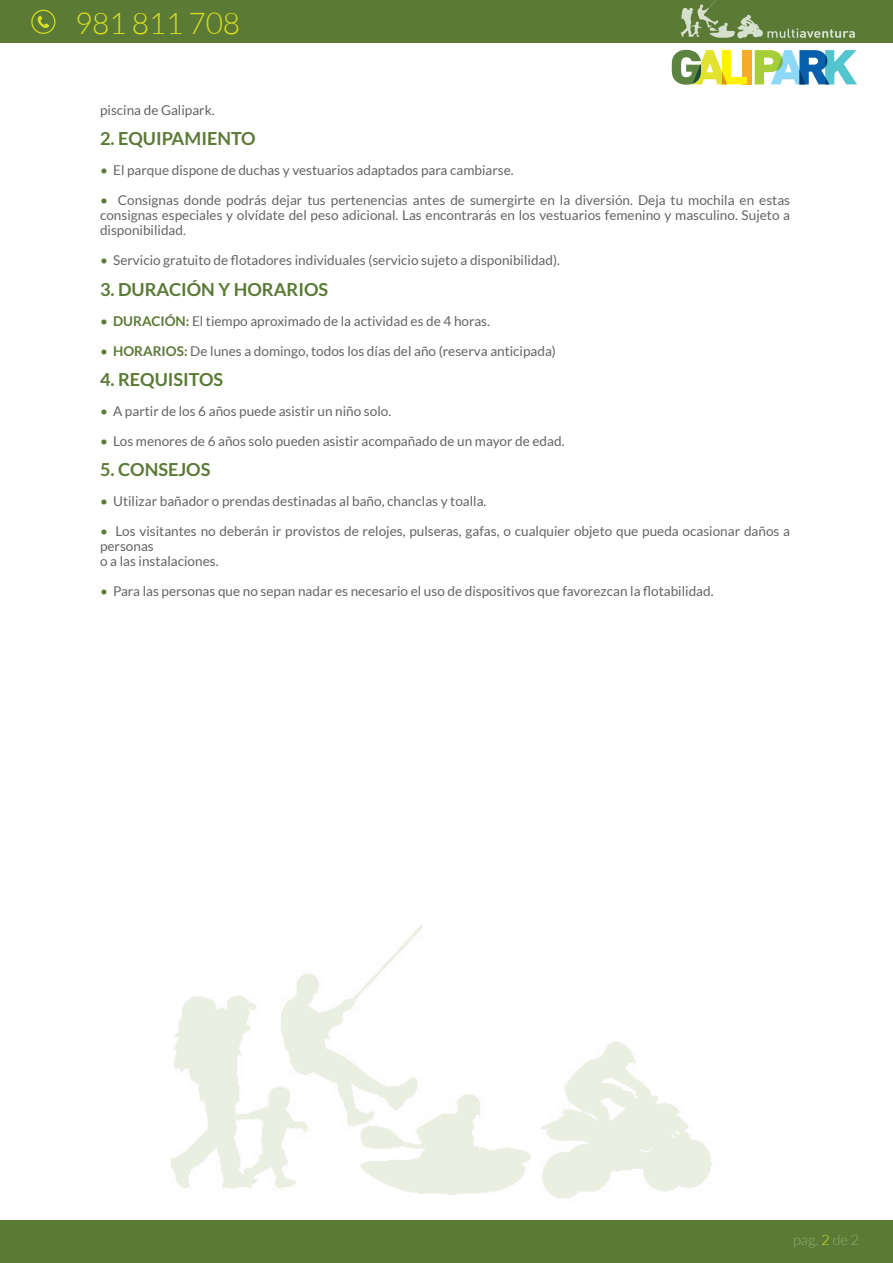
<style>
.page{position:relative;width:893px;height:1263px;background:#fff}
.page>*{position:absolute;margin:0;border:0;box-sizing:border-box;transform-origin:0 0}
.t1{font:300 30px "Lato";letter-spacing:-.01em;color:#d7df20}
.t2{font:700 18px "Lato";color:#5a7a36}
.t3{font:300 14.4px "Lato";color:#8eae6c;scale:1.05 1}
.t4{font:13.5px/15px "Lato";color:#646464;text-align:justify}
.s1{color:#5a7a36}
.s2{font-weight:700;color:#5a7a36}
.s3{color:#d7df24}
</style>
<div class="page">
<div style="left:0;top:0;width:893px;height:43px;background:#5a7a36"></div>
<div style="left:0;top:1220px;width:893px;height:43px;background:#5a7a36"></div>
<img style="left:170px;top:924px;width:542px;height:275px">
<svg style="left:31px;top:10px;width:24px;height:24px"></svg>
<div style="left:742px;top:50px;width:9px;height:34px;background:#f8ab2a"></div>
<svg style="left:672px;top:50px;width:75px;height:35px"></svg>
<svg style="left:755px;top:50px;width:102px;height:34px"></svg>
<svg style="left:681px;top:0;width:174px;height:39px"></svg>
<h1 class="t1" style="left:75px;top:7px;width:167px">981 811 708</h1>
<p class="t4" style="left:100px;top:103px;width:116px">piscina de Galipark.</p>
<h2 class="t2" style="left:100px;top:129px;width:157px">2. EQUIPAMIENTO</h2>
<p class="t4" style="left:100px;top:163px;width:415px"><span class="s1">•</span> El parque dispone de duchas y vestuarios adaptados para cambiarse.</p>
<p class="t4" style="left:100px;top:193px;width:692px"><span class="s1">•</span> Consignas donde podrás dejar tus pertenencias antes de sumergirte en la diversión. Deja tu mochila en estas consignas especiales y olvídate del peso adicional. Las encontrarás en los vestuarios femenino y masculino. Sujeto a disponibilidad.</p>
<p class="t4" style="left:100px;top:253px;width:461px"><span class="s1">•</span> Servicio gratuito de flotadores individuales (servicio sujeto a disponibilidad).</p>
<h2 class="t2" style="left:100px;top:279px;width:230px">3. DURACIÓN Y HORARIOS</h2>
<p class="t4" style="left:100px;top:313px;width:391px"><span class="s1">•</span> <span class="s2">DURACIÓN:</span> El tiempo aproximado de la actividad es de 4 horas.</p>
<p class="t4" style="left:100px;top:343px;width:457px"><span class="s1">•</span> <span class="s2">HORARIOS:</span> De lunes a domingo, todos los días del año (reserva anticipada)</p>
<h2 class="t2" style="left:100px;top:369px;width:125px">4. REQUISITOS</h2>
<p class="t4" style="left:100px;top:403px;width:293px"><span class="s1">•</span> A partir de los 6 años puede asistir un niño solo.</p>
<p class="t4" style="left:100px;top:433px;width:466px"><span class="s1">•</span> Los menores de 6 años solo pueden asistir acompañado de un mayor de edad.</p>
<h2 class="t2" style="left:100px;top:459px;width:112px">5. CONSEJOS</h2>
<p class="t4" style="left:100px;top:493px;width:388px"><span class="s1">•</span> Utilizar bañador o prendas destinadas al baño, chanclas y toalla.</p>
<p class="t4" style="left:100px;top:523px;width:692px;text-align:left"><span class="s1">•</span> Los visitantes no deberán ir provistos de relojes, pulseras, gafas, o cualquier objeto que pueda ocasionar daños a personas<br>o a las instalaciones.</p>
<p class="t4" style="left:100px;top:583px;width:615px"><span class="s1">•</span> Para las personas que no sepan nadar es necesario el uso de dispositivos que favorezcan la flotabilidad.</p>
<p class="t3" style="left:793px;top:1232px;width:65px">pag. <span class="s3">2</span> de 2</p>
</div>
